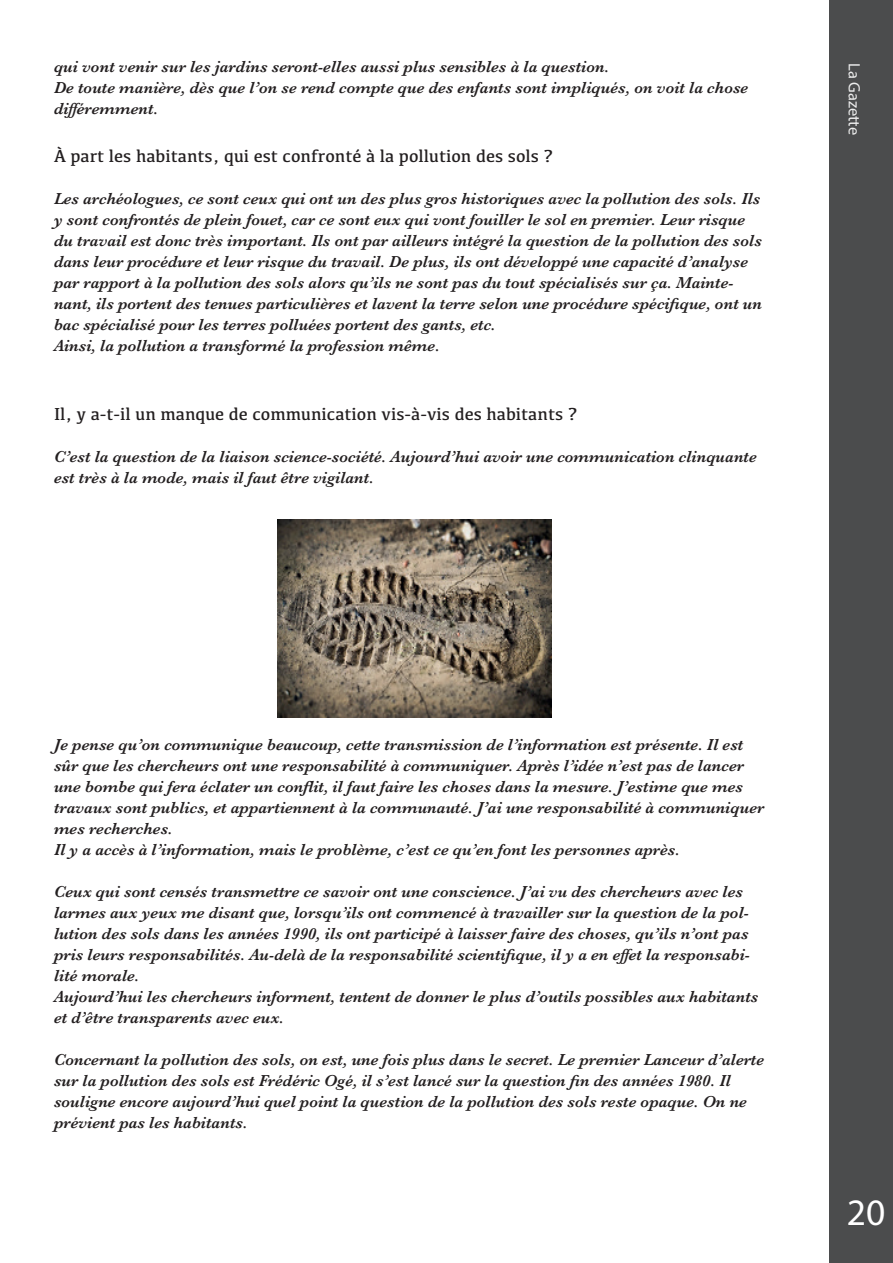
<style>
.page{position:relative;width:893px;height:1263px;background:#fff}
.page>*{position:absolute;margin:0;border:0;box-sizing:border-box;transform-origin:0 0}
.t1{font:37.5px "Myriad Pro";color:#fff}
.t2{font:18px "Kefa";color:#231f20}
.t3{font:italic 600 16.5px/21px "Baskerville";color:#231f20}
.t4{font:16.5px "Myriad Pro";color:#fff}
</style>
<div class="page">
<div style="left:829px;top:0;width:64px;height:1263px;background:#4b4c4d"></div>
<img style="left:278px;top:519px;width:274px;height:198px">
<p class="t3" style="left:54px;top:56px;width:696px">qui vont venir sur les jardins seront-elles aussi plus sensibles à la question.<br>De toute manière, dès que l’on se rend compte que des enfants sont impliqués, on voit la chose différemment.</p>
<p class="t2" style="left:54px;top:144px;width:501px">À part les habitants, qui est confronté à la pollution des sols ?</p>
<p class="t3" style="left:54px;top:188px;width:710px">Les archéologues, ce sont ceux qui ont un des plus gros historiques avec la pollution des sols. Ils y sont confrontés de plein fouet, car ce sont eux qui vont fouiller le sol en premier. Leur risque du travail est donc très important. Ils ont par ailleurs intégré la question de la pollution des sols dans leur procédure et leur risque du travail. De plus, ils ont développé une capacité d’analyse par rapport à la pollution des sols alors qu’ils ne sont pas du tout spécialisés sur ça. Mainte&shy;nant, ils portent des tenues particulières et lavent la terre selon une procédure spécifique, ont un bac spécialisé pour les terres polluées portent des gants, etc.<br>Ainsi, la pollution a transformé la profession même.</p>
<p class="t2" style="left:54px;top:402px;width:525px">Il, y a-t-il un manque de communication vis-à-vis des habitants ?</p>
<p class="t3" style="left:54px;top:446px;width:704px">C’est la question de la liaison science-société. Aujourd’hui avoir une communication clinquante est très à la mode, mais il faut être vigilant.</p>
<p class="t4" style="left:864px;top:63px;width:74px;rotate:90deg">La Gazette</p>
<p class="t3" style="left:54px;top:734px;width:712px">Je pense qu’on communique beaucoup, cette transmission de l’information est présente. Il est sûr que les chercheurs ont une responsabilité à communiquer. Après l’idée n’est pas de lancer une bombe qui fera éclater un conflit, il faut faire les choses dans la mesure. J’estime que mes travaux sont publics, et appartiennent à la communauté. J’ai une responsabilité à communiquer mes recherches.<br>Il y a accès à l’information, mais le problème, c’est ce qu’en font les personnes après.</p>
<p class="t3" style="left:54px;top:881px;width:706px">Ceux qui sont censés transmettre ce savoir ont une conscience. J’ai vu des chercheurs avec les larmes aux yeux me disant que, lorsqu’ils ont commencé à travailler sur la question de la pol&shy;lution des sols dans les années 1990, ils ont participé à laisser faire des choses, qu’ils n’ont pas pris leurs responsabilités. Au-delà de la responsabilité scientifique, il y a en effet la responsabi&shy;lité morale.<br>Aujourd’hui les chercheurs informent, tentent de donner le plus d’outils possibles aux habitants et d’être transparents avec eux.</p>
<p class="t3" style="left:54px;top:1049px;width:712px">Concernant la pollution des sols, on est, une fois plus dans le secret. Le premier Lanceur d’alerte sur la pollution des sols est Frédéric Ogé, il s’est lancé sur la question fin des années 1980. Il souligne encore aujourd’hui quel point la question de la pollution des sols reste opaque. On ne prévient pas les habitants.</p>
<h1 class="t1" style="left:847px;top:1189px;width:40px">20</h1>
</div>
